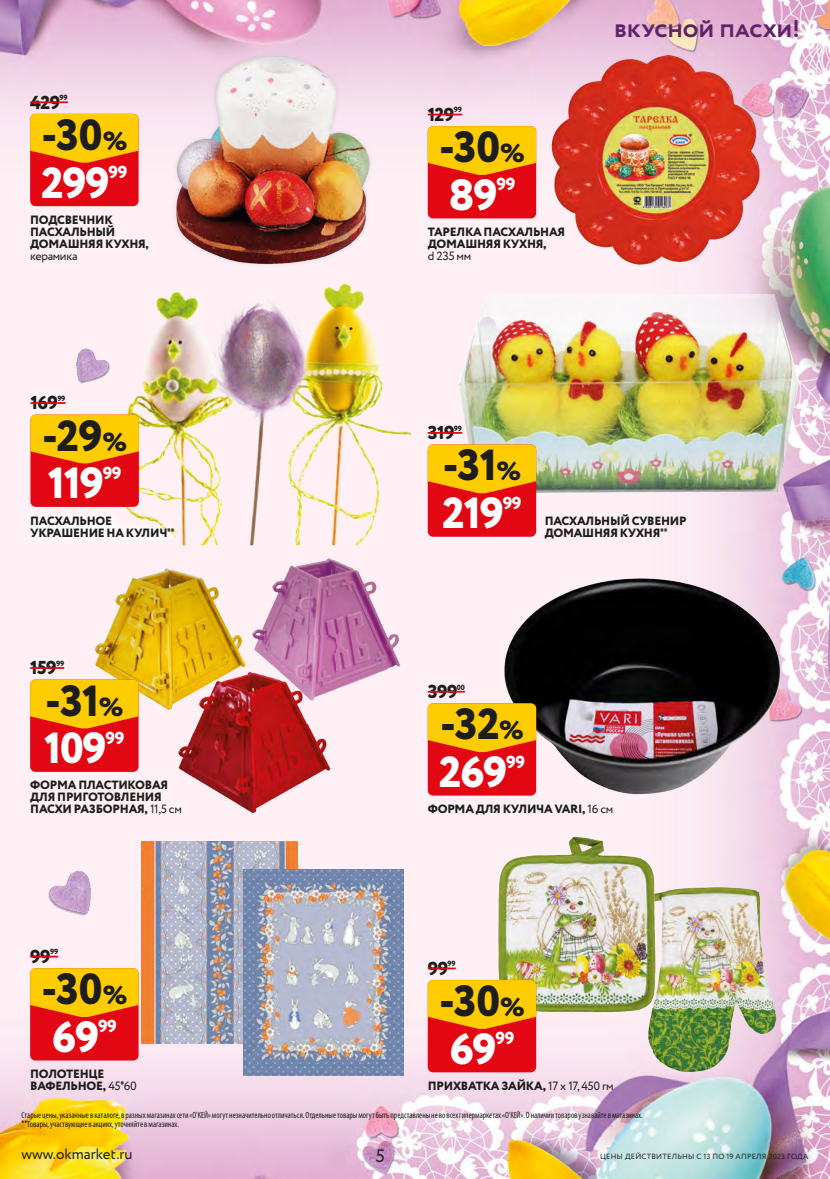
<style>
.page{position:relative;width:830px;height:1179px;background:#fff}
.page>*{position:absolute;margin:0;border:0;box-sizing:border-box;transform-origin:0 0}
.t1{font:800 43.5px "Circe";letter-spacing:-.01em;color:#1d1d1b}
.t2{font:800 43.5px "Circe";letter-spacing:-.03em;color:#fff}
.t3{font:700 24px "Circe";letter-spacing:-.005em;color:#602369}
.t4{font:800 18.75px "Circe";letter-spacing:-.03em;color:#1d1d1b}
.t5{font:18px "Circe";color:#1d1d1b}
.t6{font:800 17.4px "Circe";letter-spacing:-.03em;color:#fff}
.t7{font:15px "Circe";color:#1d1d1b}
.t8{font:800 12px/12px "Circe";letter-spacing:-.02em;color:#1d1d1b}
.t9{font:12px "Circe";letter-spacing:-.03em;color:#1d1d1b}
.t10{font:condensed 9px/9px "Myriad Pro";color:#1d1d1b;scale:.95 1}
.t11{font:7.5px "Circe";letter-spacing:.03em;color:#1d1d1b}
.t12{font:800 7.5px "Circe";letter-spacing:-.03em;color:#1d1d1b}
.s1{font-size:26.1px}
.s2{font-family:"PT Sans";font-weight:700;font-stretch:condensed}
.s3{font-weight:400}
.s4{font-family:"PT Sans";font-weight:700}
</style>
<div class="page">
<img style="left:0;top:0;width:830px;height:1179px">
<img style="left:56px;top:320px;width:51px;height:90px">
<img style="left:457px;top:289px;width:72px;height:89px">
<img style="left:24px;top:834px;width:92px;height:115px">
<img style="left:605px;top:879px;width:178px;height:200px">
<img style="left:483px;top:831px;width:189px;height:189px">
<div style="left:428px;top:980px;width:108px;height:92px;background:#e30613;border-radius:5px"></div>
<svg style="left:428px;top:980px;width:108px;height:49px;background:#fbb402"></svg>
<hr style="left:428px;top:967px;width:20px;height:2px;background:#e30613">
<svg style="left:448px;top:967px;width:8px;height:2px"></svg>
<img style="left:0;top:758px;width:1px;height:296px">
<div style="left:171px;top:52px;width:203px;height:216px;background:#b7a6d1;opacity:.3"></div>
<div style="left:168px;top:55px;width:209px;height:210px;background:#1d1d1b;opacity:.28"></div>
<div style="left:30px;top:114px;width:109px;height:92px;background:#e30613;border-radius:5px"></div>
<svg style="left:30px;top:114px;width:109px;height:49px;background:#fbb303"></svg>
<hr style="left:30px;top:101px;width:30px;height:2px;background:#e30613">
<svg style="left:60px;top:101px;width:8px;height:2px"></svg>
<div style="left:52px;top:554px;width:359px;height:268px;background:#b4b4b4;opacity:.75"></div>
<div style="left:30px;top:679px;width:109px;height:93px;background:#e30613;border-radius:5px"></div>
<svg style="left:30px;top:679px;width:109px;height:49px;background:#fbb504"></svg>
<hr style="left:30px;top:667px;width:26px;height:2px;background:#e30613">
<svg style="left:56px;top:667px;width:8px;height:2px"></svg>
<img style="left:141px;top:841px;width:157px;height:203px">
<img style="left:243px;top:869px;width:160px;height:206px">
<div style="left:30px;top:968px;width:109px;height:92px;background:#e30613;border-radius:5px"></div>
<svg style="left:30px;top:968px;width:109px;height:49px;background:#fbb403"></svg>
<hr style="left:30px;top:955px;width:20px;height:2px;background:#e30613">
<svg style="left:50px;top:955px;width:8px;height:2px"></svg>
<img style="left:504px;top:577px;width:276px;height:217px">
<div style="left:428px;top:703px;width:108px;height:92px;background:#e30613;border-radius:5px"></div>
<svg style="left:428px;top:703px;width:108px;height:49px;background:#fbb402"></svg>
<svg style="left:428px;top:691px;width:37px;height:1px"></svg>
<img style="left:459px;top:294px;width:339px;height:210px">
<div style="left:428px;top:444px;width:108px;height:93px;background:#e30613;border-radius:5px"></div>
<svg style="left:428px;top:444px;width:108px;height:49px;background:#fbb503"></svg>
<hr style="left:428px;top:432px;width:26px;height:2px;background:#e30613">
<svg style="left:454px;top:432px;width:8px;height:2px"></svg>
<div style="left:550px;top:55px;width:210px;height:210px;background:#9d9d9c;opacity:.56"></div>
<div style="left:428px;top:126px;width:108px;height:92px;background:#e30613;border-radius:5px"></div>
<svg style="left:428px;top:126px;width:108px;height:49px;background:#fbb402"></svg>
<svg style="left:428px;top:114px;width:34px;height:1px"></svg>
<img style="left:107px;top:277px;width:304px;height:268px">
<img style="left:180px;top:277px;width:143px;height:268px">
<div style="left:19px;top:504px;width:166px;height:44px;background:#fef3f6"></div>
<div style="left:30px;top:414px;width:109px;height:93px;background:#e30613;border-radius:5px"></div>
<svg style="left:30px;top:414px;width:109px;height:50px;background:#fbb205"></svg>
<hr style="left:30px;top:402px;width:27px;height:2px;background:#e30613">
<svg style="left:57px;top:402px;width:9px;height:2px"></svg>
<h3 class="t4" style="left:30px;top:89px;width:32px">429</h3>
<p class="t12" style="left:60px;top:92px;width:10px">99</p>
<h1 class="t1" style="left:41px;top:105px;width:87px">-30<span class="s1">%</span></h1>
<h1 class="t2" style="left:41px;top:153px;width:70px">299</h1>
<h3 class="t6" style="left:109px;top:160px;width:20px">99</h3>
<p class="t8" style="left:30px;top:215px;width:120px">ПОДСВЕЧНИК<br>ПАСХАЛЬНЫЙ<br>ДОМАШНЯЯ КУХНЯ,</p>
<p class="t9" style="left:30px;top:248px;width:49px">керамика</p>
<h3 class="t4" style="left:30px;top:390px;width:29px">169</h3>
<p class="t12" style="left:57px;top:393px;width:10px">99</p>
<h1 class="t1" style="left:42px;top:406px;width:86px">-29<span class="s1">%</span></h1>
<h1 class="t2" style="left:48px;top:454px;width:58px">119</h1>
<h3 class="t6" style="left:103px;top:461px;width:20px">99</h3>
<p class="t8" style="left:30px;top:515px;width:146px">ПАСХАЛЬНОЕ<br>УКРАШЕНИЕ НА КУЛИЧ<span class="s2">**</span></p>
<h3 class="t4" style="left:30px;top:655px;width:28px">159</h3>
<p class="t12" style="left:56px;top:658px;width:10px">99</p>
<h1 class="t1" style="left:45px;top:671px;width:80px">-31<span class="s1">%</span></h1>
<h1 class="t2" style="left:44px;top:719px;width:64px">109</h1>
<h3 class="t6" style="left:106px;top:726px;width:20px">99</h3>
<p class="t8" style="left:30px;top:780px;width:153px">ФОРМА ПЛАСТИКОВАЯ<br>ДЛЯ ПРИГОТОВЛЕНИЯ<br>ПАСХИ РАЗБОРНАЯ, <span class="s3">11,5 см</span></p>
<h3 class="t4" style="left:30px;top:943px;width:22px">99</h3>
<p class="t12" style="left:50px;top:946px;width:10px">99</p>
<h1 class="t1" style="left:41px;top:959px;width:87px">-30<span class="s1">%</span></h1>
<h1 class="t2" style="left:52px;top:1007px;width:49px">69</h1>
<h3 class="t6" style="left:98px;top:1014px;width:20px">99</h3>
<p class="t8" style="left:30px;top:1068px;width:108px">ПОЛОТЕНЦЕ<br>ВАФЕЛЬНОЕ, <span class="s3">45</span><span class="s2">*</span><span class="s3">60</span></p>
<h3 class="t4" style="left:428px;top:102px;width:28px">129</h3>
<p class="t12" style="left:454px;top:105px;width:10px">99</p>
<h1 class="t1" style="left:439px;top:118px;width:87px">-30<span class="s1">%</span></h1>
<h1 class="t2" style="left:448px;top:165px;width:51px">89</h1>
<h3 class="t6" style="left:496px;top:173px;width:20px">99</h3>
<p class="t8" style="left:428px;top:227px;width:139px">ТАРЕЛКА ПАСХАЛЬНАЯ<br>ДОМАШНЯЯ КУХНЯ,</p>
<p class="t9" style="left:428px;top:248px;width:45px">d 235 мм</p>
<h2 class="t3" style="left:614px;top:13px;width:187px">вкусной пасхи!</h2>
<h3 class="t4" style="left:428px;top:420px;width:28px">319</h3>
<p class="t12" style="left:454px;top:423px;width:10px">99</p>
<h1 class="t1" style="left:443px;top:436px;width:80px">-31<span class="s1">%</span></h1>
<h3 class="t6" style="left:503px;top:491px;width:20px">99</h3>
<h1 class="t2" style="left:442px;top:484px;width:63px">219</h1>
<p class="t8" style="left:545px;top:515px;width:143px">ПАСХАЛЬНЫЙ СУВЕНИР</p>
<p class="t8" style="left:545px;top:527px;width:124px">ДОМАШНЯЯ КУХНЯ<span class="s2">**</span></p>
<h3 class="t4" style="left:428px;top:679px;width:31px">399</h3>
<p class="t12" style="left:457px;top:682px;width:9px">00</p>
<h1 class="t1" style="left:440px;top:695px;width:85px">-32<span class="s1">%</span></h1>
<h1 class="t2" style="left:439px;top:742px;width:70px">269</h1>
<h3 class="t6" style="left:506px;top:750px;width:20px">99</h3>
<p class="t8" style="left:428px;top:804px;width:187px">ФОРМА ДЛЯ КУЛИЧА VARI, <span class="s3">16 см</span></p>
<h3 class="t4" style="left:428px;top:955px;width:22px">99</h3>
<p class="t12" style="left:448px;top:958px;width:10px">99</p>
<h1 class="t1" style="left:439px;top:971px;width:87px">-30<span class="s1">%</span></h1>
<h1 class="t2" style="left:449px;top:1019px;width:49px">69</h1>
<h3 class="t6" style="left:496px;top:1026px;width:20px">99</h3>
<p class="t8" style="left:428px;top:1080px;width:187px">ПРИХВАТКА ЗАЙКА, <span class="s3">17 х 17, 450 гм</span></p>
<p class="t10" style="left:22px;top:1110px;width:655px">Старые цены, указанные в каталоге, в разных магазинах сети «О'КЕЙ» могут незначительно отличаться. Отдельные товары могут быть представлены не во всех гипермаркетах «О'КЕЙ». О наличии товаров узнавайте в магазинах. <span class="s4">**</span>Товары, участвующие в акциях, уточняйте в магазинах.</p>
<p class="t7" style="left:22px;top:1144px;width:113px">www.okmarket.ru</p>
<h3 class="t5" style="left:375px;top:1143px;width:11px">5</h3>
<p class="t11" style="left:600px;top:1151px;width:209px">ЦЕНЫ ДЕЙСТВИТЕЛЬНЫ с 13 по 19 апреля 2023 ГОДА</p>
</div>
